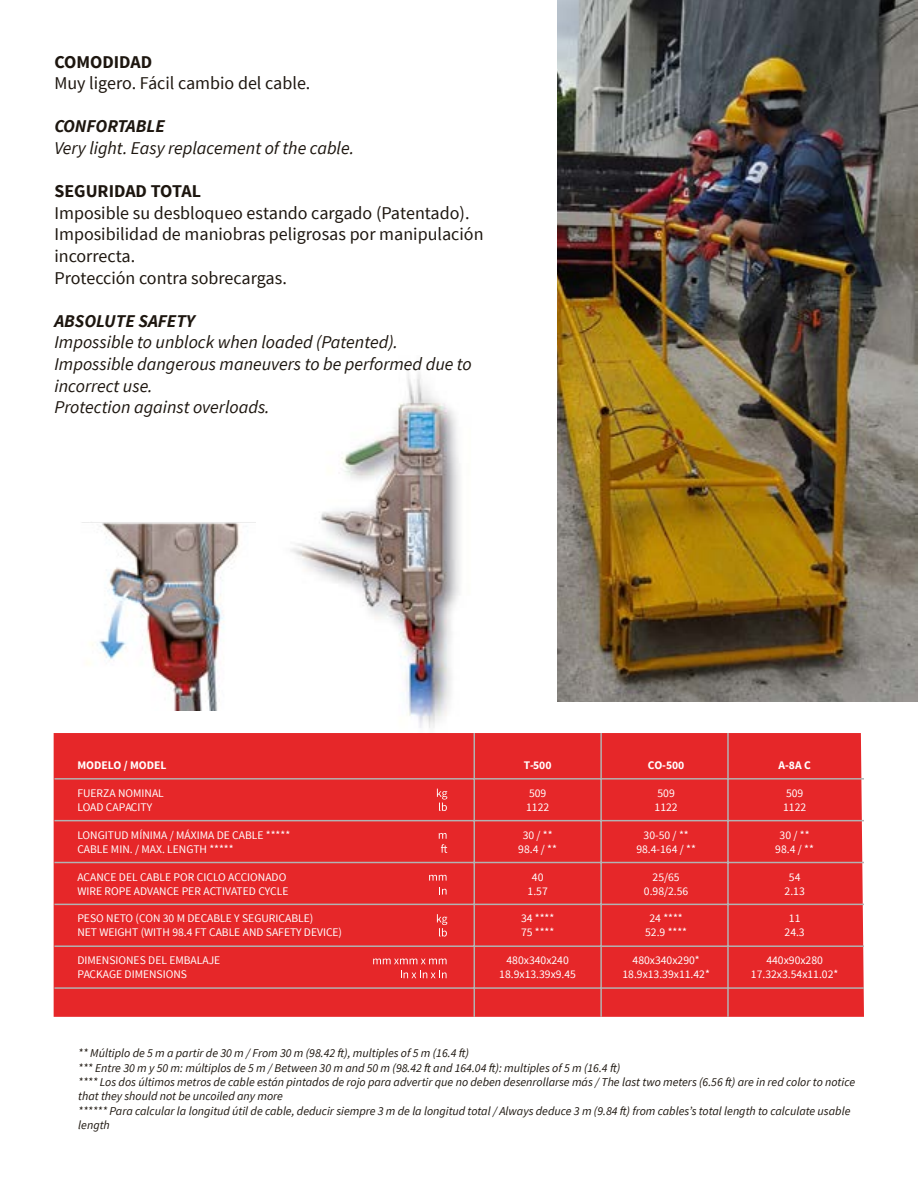
<style>
.page{position:relative;width:918px;height:1188px;background:#fff}
.page>*{position:absolute;margin:0;border:0;box-sizing:border-box;transform-origin:0 0}
.t1{font:18px/21.6px "Source Sans Pro";color:#1d160f}
.t2{font:italic 18px/21.6px "Source Sans Pro";color:#1d160f}
.t3{font:italic 700 18px "Source Sans Pro";color:#1d160f}
.t4{font:700 18px "Source Sans Pro";color:#1d160f}
.t5{font:italic 12px/14.4px "Source Sans Pro";color:#1d160f}
.t6{font:11.7px/14px "Source Sans Pro";color:#fff;text-align:center}
.t7{font:700 11.7px "Source Sans Pro";color:#fff}
</style>
<div class="page">
<img style="left:290px;top:372px;width:170px;height:356px">
<div style="left:54px;top:733px;width:810px;height:284px;background:#e62729"></div>
<img style="left:557px;top:0;width:361px;height:702px">
<img style="left:82px;top:522px;width:173px;height:188px">
<svg style="left:437px;top:789px;width:10px;height:22px"></svg>
<svg style="left:439px;top:833px;width:8px;height:20px"></svg>
<svg style="left:429px;top:875px;width:18px;height:6px"></svg>
<svg style="left:439px;top:887px;width:8px;height:8px"></svg>
<svg style="left:437px;top:914px;width:10px;height:23px"></svg>
<svg style="left:373px;top:959px;width:74px;height:5px"></svg>
<svg style="left:401px;top:971px;width:46px;height:7px"></svg>
<hr style="left:54px;top:778px;width:810px;height:2px;background:#b3b2b2">
<hr style="left:54px;top:820px;width:810px;height:1px;background:#b3b2b2">
<hr style="left:54px;top:862px;width:810px;height:1px;background:#b3b2b2">
<hr style="left:54px;top:904px;width:810px;height:1px;background:#b3b2b2">
<hr style="left:54px;top:945px;width:810px;height:2px;background:#b3b2b2">
<hr style="left:54px;top:987px;width:810px;height:2px;background:#b3b2b2">
<hr style="left:727px;top:733px;width:2px;height:284px;background:#b3b2b2">
<hr style="left:474px;top:733px;width:1px;height:284px;background:#b3b2b2">
<hr style="left:600px;top:733px;width:2px;height:284px;background:#b3b2b2">
<h1 class="t4" style="left:54px;top:50px;width:99px">COMODIDAD</h1>
<h1 class="t1" style="left:54px;top:73px;width:257px">Muy ligero. Fácil cambio del cable.</h1>
<h1 class="t3" style="left:54px;top:115px;width:112px">CONFORTABLE</h1>
<h1 class="t2" style="left:54px;top:137px;width:301px">Very light. Easy replacement of the cable.</h1>
<h1 class="t4" style="left:54px;top:180px;width:148px">SEGURIDAD TOTAL</h1>
<h1 class="t1" style="left:54px;top:202px;width:431px">Imposible su desbloqueo estando cargado (Patentado).<br>Imposibilidad de maniobras peligrosas por manipulación incorrecta.<br>Protección contra sobrecargas.</h1>
<h1 class="t3" style="left:54px;top:309px;width:142px">ABSOLUTE SAFETY</h1>
<h1 class="t2" style="left:54px;top:332px;width:419px">Impossible to unblock when loaded (Patented).<br>Impossible dangerous maneuvers to be performed due to incorrect use.<br>Protection against overloads.</h1>
<p class="t7" style="left:77px;top:758px;width:91px">MODELO / MODEL</p>
<p class="t6" style="left:77px;top:786px;width:88px;text-align:left">FUERZA NOMINAL<br>LOAD CAPACITY</p>
<p class="t6" style="left:77px;top:828px;width:214px;text-align:left">LONGITUD MÍNIMA / MÁXIMA DE CABLE *****<br>CABLE MIN. / MAX. LENGTH *****</p>
<p class="t6" style="left:77px;top:870px;width:213px;text-align:left">ACANCE DEL CABLE POR CICLO ACCIONADO<br>WIRE ROPE ADVANCE PER ACTIVATED CYCLE</p>
<p class="t6" style="left:77px;top:912px;width:266px;text-align:left">PESO NETO (CON 30 M DECABLE Y SEGURICABLE)<br>NET WEIGHT (WITH 98.4 FT CABLE AND SAFETY DEVICE)</p>
<p class="t6" style="left:77px;top:954px;width:144px;text-align:left">DIMENSIONES DEL EMBALAJE<br>PACKAGE DIMENSIONS</p>
<p class="t7" style="left:524px;top:758px;width:29px">T-500</p>
<p class="t6" style="left:526px;top:786px;width:25px;text-align:left">509<br>1122</p>
<p class="t6" style="left:518px;top:828px;width:40px">30 / **<br>98.4 / **</p>
<p class="t6" style="left:528px;top:870px;width:22px">40<br>1.57</p>
<p class="t6" style="left:521px;top:912px;width:35px;text-align:left">34 ****<br>75 ****</p>
<p class="t6" style="left:499px;top:954px;width:78px">480x340x240<br>18.9x13.39x9.45</p>
<p class="t7" style="left:648px;top:758px;width:38px">CO-500</p>
<p class="t6" style="left:655px;top:786px;width:25px;text-align:left">509<br>1122</p>
<p class="t6" style="left:636px;top:828px;width:61px">30-50 / **<br>98.4-164 / **</p>
<p class="t6" style="left:644px;top:870px;width:46px">25/65<br>0.98/2.56</p>
<p class="t6" style="left:645px;top:912px;width:44px">24 ****<br>52.9 ****</p>
<p class="t6" style="left:622px;top:954px;width:89px">480x340x290*<br>18.9x13.39x11.42*</p>
<p class="t7" style="left:778px;top:758px;width:34px">A-8A C</p>
<p class="t6" style="left:783px;top:786px;width:25px;text-align:left">509<br>1122</p>
<p class="t6" style="left:775px;top:828px;width:40px">30 / **<br>98.4 / **</p>
<p class="t6" style="left:785px;top:870px;width:22px">54<br>2.13</p>
<p class="t6" style="left:785px;top:912px;width:22px">11<br>24.3</p>
<p class="t6" style="left:751px;top:954px;width:89px">440x90x280<br>17.32x3.54x11.02*</p>
<p class="t5" style="left:78px;top:1046px;width:778px">** Múltiplo de 5 m a partir de 30 m / From 30 m (98.42 ft), multiples of 5 m (16.4 ft)<br>*** Entre 30 m y 50 m: múltiplos de 5 m / Between 30 m and 50 m (98.42 ft and 164.04 ft): multiples of 5 m (16.4 ft)<br>**** Los dos últimos metros de cable están pintados de rojo para advertir que no deben desenrollarse más / The last two meters (6.56 ft) are in red color to notice that they should not be uncoiled any more<br>****** Para calcular la longitud útil de cable, deducir siempre 3 m de la longitud total / Always deduce 3 m (9.84 ft) from cables’s total length to calculate usable length</p>
</div>
